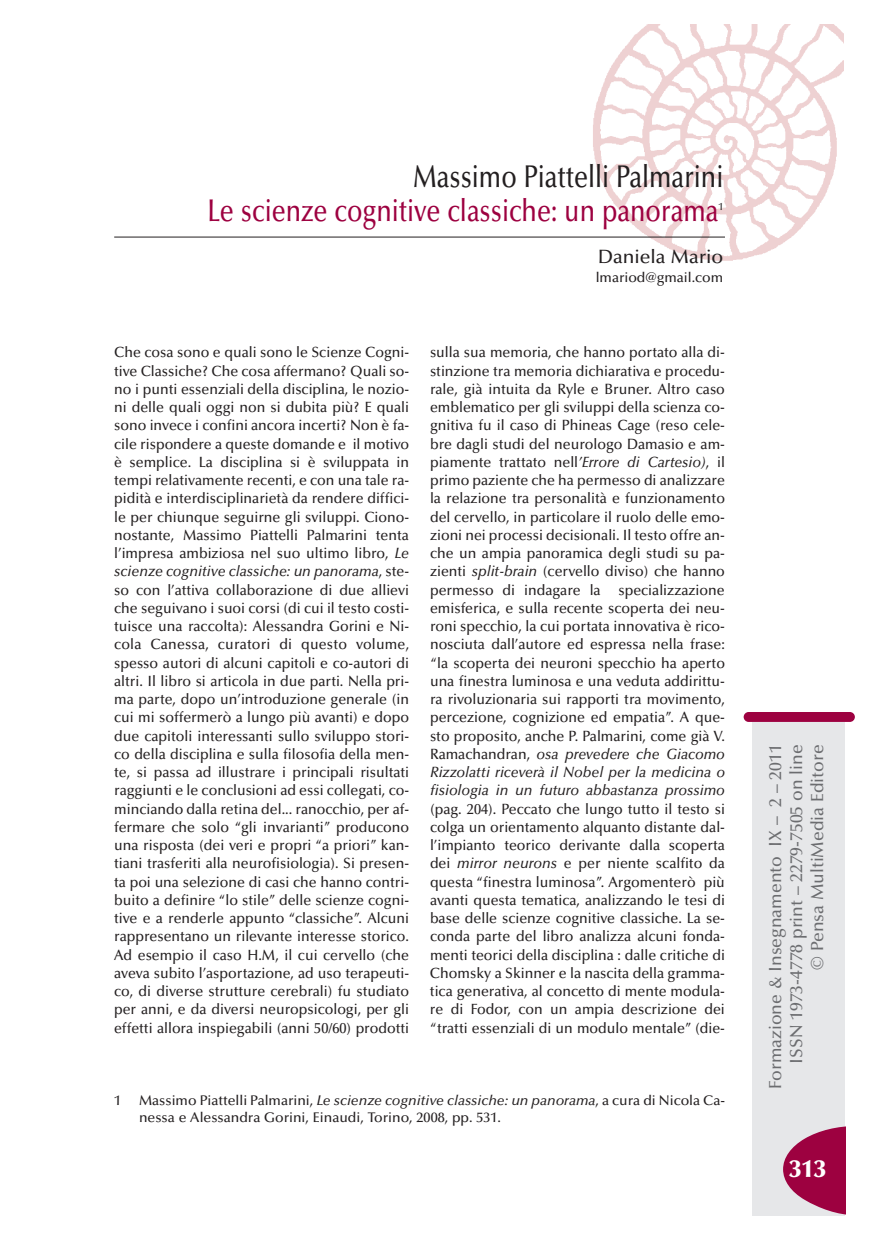
<style>
.page{position:relative;width:869px;height:1241px;background:#fff}
.page>*{position:absolute;margin:0;border:0;box-sizing:border-box;transform-origin:0 0}
.t1{font:500 31.5px/33.9px "Optima";color:#9d0140;text-align:right;scale:.8 1}
.t2{font:900 24.5px "Optima";color:#fff}
.t3{font:500 19.25px "Optima";color:#231f20}
.t4{font:500 17.5px/21px "Optima";color:#6c6d70;text-align:right}
.t5{font:500 14.88px/18.2px "Optima";color:#231f20;text-align:justify;scale:.95 1}
.t6{font:500 14px/17.2px "Optima";color:#231f20}
.t7{font:500 10.33px "Optima";color:#231f20;scale:.95 1}
.s1{color:#231f20}
.s2{font-style:italic}
</style>
<div class="page">
<img style="left:571px;top:25px;width:271px;height:236px">
<hr style="left:114px;top:236px;width:610px;height:1px;background:#231f20">
<div style="left:752px;top:722px;width:92px;height:493px;background:#e6e7e9"></div>
<div style="left:743px;top:712px;width:111px;height:9px;background:#9d0140;border-radius:5px"></div>
<svg style="left:783px;top:1125px;width:62px;height:89px"></svg>
<p class="t1" style="left:207px;top:163px;width:645px"><span class="s1">Massimo Piattelli Palmarini<br></span>Le scienze cognitive classiche: un panorama</p>
<p class="t7" style="left:718px;top:203px;width:7px">1</p>
<p class="t3" style="left:597px;top:248px;width:127px">Daniela Mario</p>
<p class="t6" style="left:595px;top:270px;width:129px">lmariod@gmail.com</p>
<p class="t5" style="left:114px;top:344px;width:312px">Che cosa sono e quali sono le Scienze Cogni&shy;tive Classiche? Che cosa affermano? Quali so&shy;no i punti essenziali della disciplina, le nozio&shy;ni delle quali oggi non si dubita più? E quali sono invece i confini ancora incerti? Non è fa&shy;cile rispondere a queste domande e il motivo è semplice. La disciplina si è sviluppata in tempi relativamente recenti, e con una tale ra&shy;pidità e interdisciplinarietà da rendere diffici&shy;le per chiunque seguirne gli sviluppi. Ciono&shy;nostante, Massimo Piattelli Palmarini tenta l’impresa ambiziosa nel suo ultimo libro, <span class="s2">Le scienze cognitive classiche: un panorama</span>, ste&shy;so con l’attiva collaborazione di due allievi che seguivano i suoi corsi (di cui il testo costi&shy;tuisce una raccolta): Alessandra Gorini e Ni&shy;cola Canessa, curatori di questo volume, spesso autori di alcuni capitoli e co-autori di altri. Il libro si articola in due parti. Nella pri&shy;ma parte, dopo un’introduzione generale (in cui mi soffermerò a lungo più avanti) e dopo due capitoli interessanti sullo sviluppo stori&shy;co della disciplina e sulla filosofia della men&shy;te, si passa ad illustrare i principali risultati raggiunti e le conclusioni ad essi collegati, co&shy;minciando dalla retina del... ranocchio, per af&shy;fermare che solo “gli invarianti” producono una risposta (dei veri e propri “a priori” kan&shy;tiani trasferiti alla neurofisiologia). Si presen&shy;ta poi una selezione di casi che hanno contri&shy;buito a definire “lo stile” delle scienze cogni&shy;tive e a renderle appunto “classiche”. Alcuni rappresentano un rilevante interesse storico.<br>Ad esempio il caso H.M, il cui cervello (che aveva subito l’asportazione, ad uso terapeuti&shy;co, di diverse strutture cerebrali) fu studiato per anni, e da diversi neuropsicologi, per gli effetti allora inspiegabili (anni 50/60) prodotti</p>
<p class="t5" style="left:430px;top:344px;width:312px">sulla sua memoria, che hanno portato alla di&shy;stinzione tra memoria dichiarativa e procedu&shy;rale, già intuita da Ryle e Bruner. Altro caso emblematico per gli sviluppi della scienza co&shy;gnitiva fu il caso di Phineas Cage (reso cele&shy;bre dagli studi del neurologo Damasio e am&shy;piamente trattato nell<span class="s2">’Errore di Cartesio)</span>, il primo paziente che ha permesso di analizzare la relazione tra personalità e funzionamento del cervello, in particolare il ruolo delle emo&shy;zioni nei processi decisionali. Il testo offre an&shy;che un ampia panoramica degli studi su pa&shy;zienti <span class="s2">split-brain</span> (cervello diviso) che hanno permesso di indagare la specializzazione emisferica, e sulla recente scoperta dei neu&shy;roni specchio, la cui portata innovativa è rico&shy;nosciuta dall’autore ed espressa nella frase: “la scoperta dei neuroni specchio ha aperto una finestra luminosa e una veduta addirittu&shy;ra rivoluzionaria sui rapporti tra movimento, percezione, cognizione ed empatia”. A que&shy;sto proposito, anche P. Palmarini, come già V.<br>Ramachandran, <span class="s2">osa prevedere che Giacomo Rizzolatti riceverà il Nobel per la medicina o fisiologia in un futuro abbastanza prossimo </span>(pag. 204). Peccato che lungo tutto il testo si colga un orientamento alquanto distante dal&shy;l’impianto teorico derivante dalla scoperta dei <span class="s2">mirror neurons</span> e per niente scalfito da questa “finestra luminosa”. Argomenterò più avanti questa tematica, analizzando le tesi di base delle scienze cognitive classiche. La se&shy;conda parte del libro analizza alcuni fonda&shy;menti teorici della disciplina : dalle critiche di Chomsky a Skinner e la nascita della gramma&shy;tica generativa, al concetto di mente modula&shy;re di Fodor, con un ampia descrizione dei “tratti essenziali di un modulo mentale” (die-</p>
<p class="t6" style="left:114px;top:1093px;width:8px">1</p>
<p class="t6" style="left:139px;top:1093px;width:587px">Massimo Piattelli Palmarini, <span class="s2">Le scienze cognitive classiche: un panorama</span>, a cura di Nicola Ca&shy;nessa e Alessandra Gorini, Einaudi, Torino, 2008, pp. 531.</p>
<p class="t4" style="left:766px;top:1088px;width:345px;rotate:-90deg">Formazione &amp; Insegnamento IX – 2 – 2011<br>ISSN 1973-4778 print – 2279-7505 on line<br>© Pensa MultiMedia Editore</p>
<p class="t2" style="left:788px;top:1158px;width:38px">313</p>
</div>
